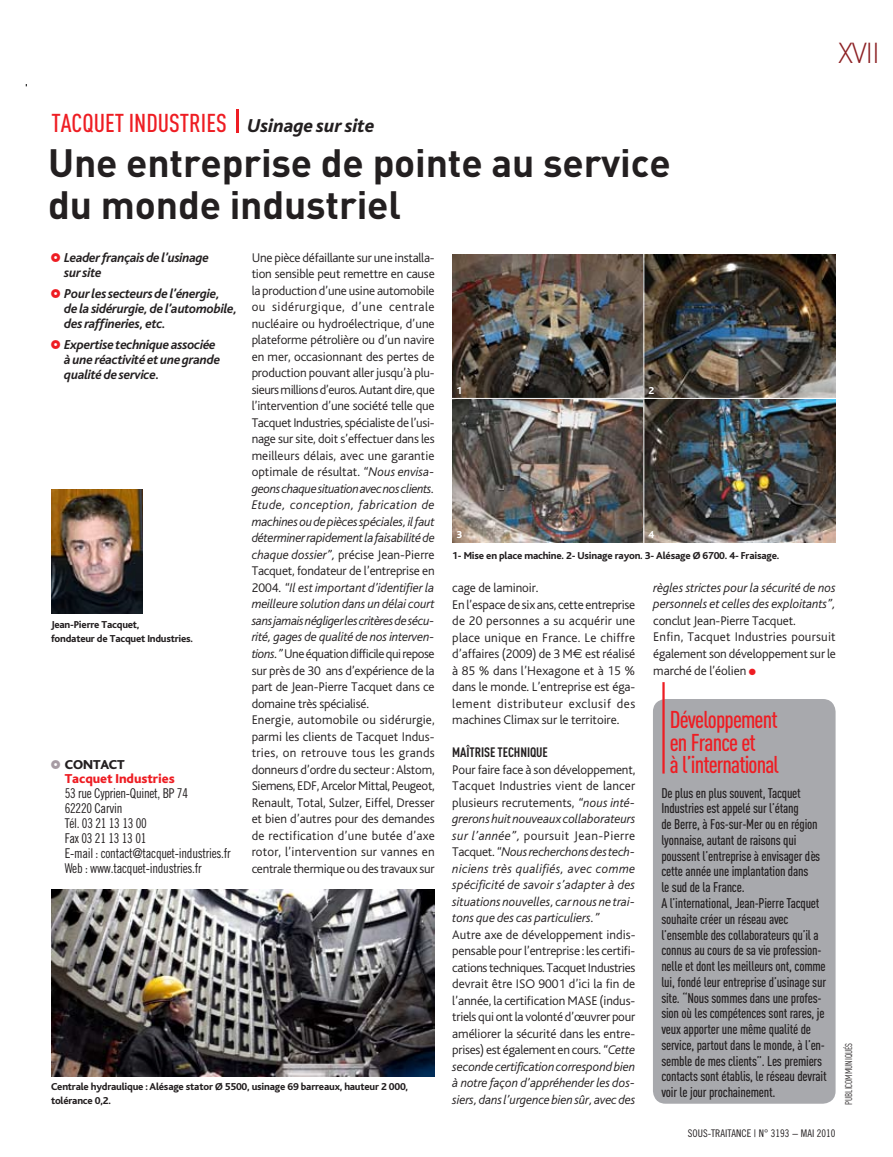
<style>
.page{position:relative;width:893px;height:1157px;background:#fff}
.page>*{position:absolute;margin:0;border:0;box-sizing:border-box;transform-origin:0 0}
.t1{font:700 39px/42px "DIN";letter-spacing:-.005em;color:#231f20}
.t2{font:300 28.5px "DIN";color:#8d2225}
.t3{font:25.5px "DIN Cond Medium Alternate";color:#ee1d23}
.t4{font:24px/22.5px "DIN Cond Medium Alternate";letter-spacing:-.035em;color:#ee1d23}
.t5{font:13.8px/15.8px "DIN Cond Medium Alternate";letter-spacing:-.015em;color:#231f20}
.t6{font:italic 700 13.5px/15px "Bliss";letter-spacing:-.02em;color:#231f20}
.t7{font:13.5px/14.9px "Trade Gothic Cond Eighteen";letter-spacing:-.02em;color:#231f20;scale:.95 1}
.t8{font:800 13.5px "Bliss";letter-spacing:-.005em;color:#ee1d23}
.t9{font:700 13.5px "DIN Cond";letter-spacing:-.005em;color:#231f20}
.t10{font:800 13.5px "Bliss";letter-spacing:-.005em;color:#231f20}
.t11{font:300 13.2px/16.5px "Bliss";letter-spacing:-.005em;color:#231f20}
.t12{font:italic 300 13.2px/16.5px "Bliss";letter-spacing:-.005em;color:#231f20;text-align:justify}
.t13{font:800 10.5px/13.5px "Bliss";letter-spacing:-.02em;color:#231f20}
.t14{font:10.5px "Trade Gothic Cond Eighteen";color:#231f20}
.t15{font:800 10.5px "Bliss";color:#fff}
.t16{font:9.75px "DIN Cond";color:#231f20}
.s1{font-family:"Bliss";font-weight:800;font-style:italic;font-size:19.5px;color:#231f20}
.s2{font-style:italic}
.s3{color:#ee1d23}
.s4{font-family:"Euro Sans";font-weight:400}
.s5{font-style:normal}
</style>
<div class="page">
<hr style="left:236px;top:109px;width:2px;height:23px;background:#ee1d23">
<img style="left:452px;top:399px;width:191px;height:143px">
<img style="left:644px;top:399px;width:191px;height:143px">
<img style="left:452px;top:254px;width:191px;height:144px">
<img style="left:644px;top:254px;width:191px;height:144px">
<img style="left:51px;top:889px;width:383px;height:187px">
<img style="left:51px;top:489px;width:91px;height:124px">
<div style="left:653px;top:699px;width:183px;height:404px;background:#a8a9ad;border-radius:13px"></div>
<hr style="left:662px;top:682px;width:3px;height:91px;background:#ee1d23">
<hr style="left:8px;top:628px;width:35px;height:1px;background:#000">
<h2 class="t2" style="left:838px;top:35px;width:43px">XVII</h2>
<h3 class="t3" style="left:51px;top:108px;width:325px">tacquet industries <span class="s1">Usinage sur site</span></h3>
<h1 class="t1" style="left:48px;top:141px;width:624px">Une entreprise de pointe au service du monde industriel</h1>
<p class="t11" style="left:252px;top:249px;width:185px">Une pièce défaillante sur une installa&shy;tion sensible peut remettre en cause la production d’une usine automobile ou sidérurgique, d’une centrale nucléaire ou hydroélectrique, d’une plateforme pétrolière ou d’un navire en mer, occasionnant des pertes de production pouvant aller jusqu’à plu&shy;sieurs millions d’euros. Autant dire, que l’intervention d’une société telle que Tacquet Industries, spécialiste de l’usi&shy;nage sur site, doit s’effectuer dans les meilleurs délais, avec une garantie optimale de résultat. <span class="s2">“Nous envisa&shy;geons chaque situation avec nos clients.<br>Etude, conception, fabrication de machines ou de pièces spéciales, il faut déterminer rapidement la faisabilité de chaque dossier”,</span> précise Jean-Pierre Tacquet, fondateur de l’entreprise en 2004. <span class="s2">“Il est important d’identifier la meilleure solution dans un délai court sans jamais négliger les critères de sécu&shy;rité, gages de qualité de nos interven&shy;tions.”</span> Une équation difficile qui repose sur près de 30 ans d’expérience de la part de Jean-Pierre Tacquet dans ce domaine très spécialisé.<br>Energie, automobile ou sidérurgie, parmi les clients de Tacquet Indus&shy;tries, on retrouve tous les grands donneurs d’ordre du secteur : Alstom, Siemens, EDF, Arcelor Mittal, Peugeot, Renault, Total, Sulzer, Eiffel, Dresser et bien d’autres pour des demandes de rectification d’une butée d’axe rotor, l’intervention sur vannes en centrale thermique ou des travaux sur</p>
<p class="t6" style="left:64px;top:250px;width:146px">Leader français de l’usinage sur site</p>
<p class="t6" style="left:64px;top:286px;width:175px">Pour les secteurs de l’énergie,<br>de la sidérurgie, de l’automobile, des raffineries, etc.</p>
<p class="t6" style="left:64px;top:338px;width:158px">Expertise technique associée à une réactivité et une grande qualité de service.</p>
<p class="t15" style="left:648px;top:385px;width:7px">2</p>
<p class="t15" style="left:457px;top:385px;width:7px">1</p>
<p class="t15" style="left:457px;top:529px;width:7px">3</p>
<p class="t15" style="left:648px;top:529px;width:7px">4</p>
<p class="t13" style="left:452px;top:549px;width:329px">1- Mise en place machine. 2- Usinage rayon. 3- Alésage Ø 6700. 4- Fraisage.</p>
<p class="t12" style="left:653px;top:579px;width:184px">règles strictes pour la sécurité de nos personnels et celles des exploitants”,</p>
<p class="t11" style="left:653px;top:612px;width:184px">conclut Jean-Pierre Tacquet.<br>Enfin, Tacquet Industries poursuit également son développement sur le marché de l’éolien <span class="s3">●</span></p>
<p class="t11" style="left:452px;top:579px;width:185px">cage de laminoir.<br>En l’espace de six ans, cette entreprise de 20 personnes a su acquérir une place unique en France. Le chiffre d’affaires (2009) de 3 M<span class="s4">€</span> est réalisé à 85 % dans l’Hexagone et à 15 % dans le monde. L’entreprise est éga&shy;lement distributeur exclusif des machines Climax sur le territoire.</p>
<p class="t9" style="left:452px;top:744px;width:97px">MAÎTRISE TECHNIQUE</p>
<p class="t12" style="left:452px;top:761px;width:185px"><span class="s5">Pour faire face à son développement, Tacquet Industries vient de lancer plusieurs recrutements,</span> “nous inté&shy;grerons huit nouveaux collaborateurs sur l’année”, <span class="s5">poursuit Jean-Pierre Tacquet.</span> “Nous recherchons des tech&shy;niciens très qualifiés, avec comme spécificité de savoir s’adapter à des situations nouvelles, car nous ne trai&shy;tons que des cas particuliers.”</p>
<p class="t11" style="left:452px;top:926px;width:185px;text-align:justify">Autre axe de développement indis&shy;pensable pour l’entreprise : les certifi&shy;cations techniques. Tacquet Industries devrait être ISO 9001 d’ici la fin de l’année, la certification MASE (indus&shy;triels qui ont la volonté d’œuvrer pour améliorer la sécurité dans les entre&shy;prises) est également en cours. <span class="s2">“Cette seconde certification correspond bien à notre façon d’appréhender les dos&shy;siers, dans l’urgence bien sûr, avec des</span></p>
<p class="t13" style="left:51px;top:618px;width:144px">Jean-Pierre Tacquet,<br>fondateur de Tacquet Industries.</p>
<h3 class="t4" style="left:670px;top:708px;width:111px">Développement en France et<br>à l’international</h3>
<p class="t5" style="left:661px;top:784px;width:167px">De plus en plus souvent, Tacquet Industries est appelé sur l’étang<br>de Berre, à Fos-sur-Mer ou en région lyonnaise, autant de raisons qui poussent l’entreprise à envisager dès cette année une implantation dans<br>le sud de la France.<br>A l’international, Jean-Pierre Tacquet souhaite créer un réseau avec l’ensemble des collaborateurs qu’il a connus au cours de sa vie profession&shy;nelle et dont les meilleurs ont, comme lui, fondé leur entreprise d’usinage sur site. “Nous sommes dans une profes&shy;sion où les compétences sont rares, je veux apporter une même qualité de service, partout dans le monde, à l’en&shy;semble de mes clients”. Les premiers contacts sont établis, le réseau devrait voir le jour prochainement.</p>
<p class="t10" style="left:65px;top:757px;width:62px">CONTACT</p>
<p class="t8" style="left:65px;top:772px;width:112px">Tacquet Industries</p>
<p class="t7" style="left:65px;top:786px;width:176px">53 rue Cyprien-Quinet, BP 74<br>62220 Carvin<br>Tél. 03 21 13 13 00<br>Fax 03 21 13 13 01<br>E-mail : contact@tacquet-industries.fr<br>Web : www.tacquet-industries.fr</p>
<p class="t16" style="left:843px;top:1104px;width:64px;rotate:-90deg">PUBLICOMMUNIQUéS</p>
<p class="t13" style="left:51px;top:1080px;width:359px">Centrale hydraulique : Alésage stator Ø 5500, usinage 69 barreaux, hauteur 2 000, tolérance 0,2.</p>
<p class="t14" style="left:688px;top:1126px;width:149px">sous-traitance | N° 3193 − mai 2010</p>
</div>
